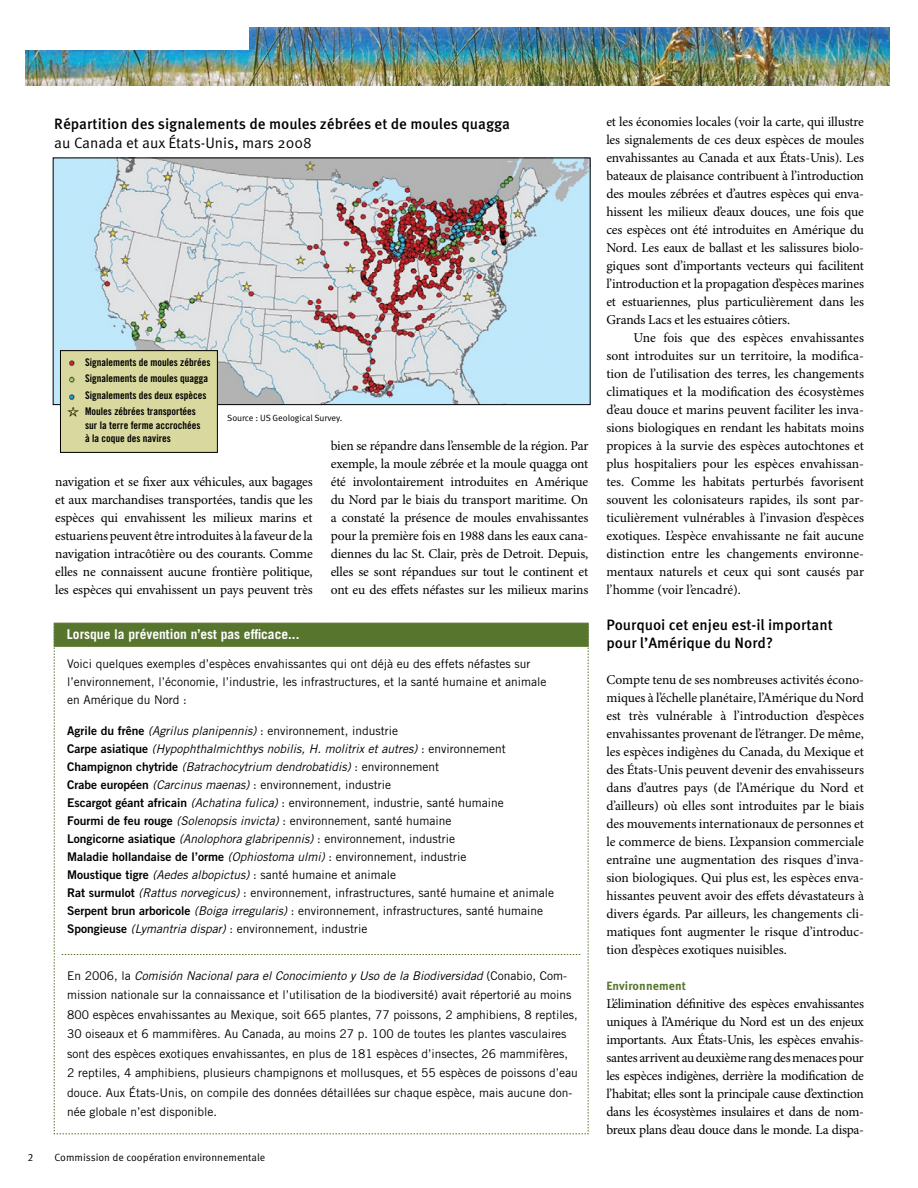
<style>
.page{position:relative;width:918px;height:1188px;background:#fff}
.page>*{position:absolute;margin:0;border:0;box-sizing:border-box;transform-origin:0 0}
.t1{font:500 15px/18px "Meta Pro";color:#000}
.t2{font:15px "Meta Pro";color:#000}
.t3{font:13.5px/18px "Minion Pro";letter-spacing:-.01em;color:#000;text-align:justify}
.t4{font:700 13.5px "Trade Gothic LT Std";color:#fff}
.t5{font:12px/19.5px "Trade Gothic LT Std";color:#000}
.t6{font:italic 12px/18px "Trade Gothic LT Std";color:#000}
.t7{font:12px "Trade Gothic LT Std Bd 2";color:#000}
.t8{font:700 12px "Meta Pro";letter-spacing:.01em;color:#58752d}
.t9{font:10.5px/16.5px "Trade Gothic LT Std Bd Cn 20";color:#000}
.t10{font:10.5px "Meta Pro";color:#000}
.t11{font:9px "Meta Pro";letter-spacing:-.01em;color:#000}
.s1{font-family:"Trade Gothic LT Std Bd 2";font-style:normal}
.s2{font-style:normal}
.s3{font-family:"Trade Gothic LT Std";font-style:italic}
.s4{font-family:"Trade Gothic LT Std"}
.s5{font-family:"Trade Gothic LT Std Bd 2"}
.s6{font-style:italic}
</style>
<div class="page">
<img style="left:26px;top:27px;width:864px;height:59px">
<div style="left:23px;top:26px;width:226px;height:24px;background:#fff"></div>
<div style="left:54px;top:623px;width:534px;height:23px;background:#5e7935"></div>
<svg style="left:54px;top:624px;width:535px;height:511px"></svg>
<img style="left:55px;top:160px;width:534px;height:243px">
<img style="left:62px;top:352px;width:34px;height:13px">
<img style="left:62px;top:365px;width:34px;height:38px">
<div style="left:62px;top:403px;width:111px;height:48px;background:#d8d89f"></div>
<img style="left:66px;top:358px;width:16px;height:9px">
<img style="left:67px;top:375px;width:15px;height:10px">
<img style="left:67px;top:392px;width:15px;height:9px">
<img style="left:68px;top:407px;width:15px;height:10px">
<div style="left:96px;top:400px;width:120px;height:34px;background:#d8d89f"></div>
<div style="left:96px;top:352px;width:120px;height:48px;background:#d8d89f"></div>
<div style="left:60px;top:350px;width:158px;height:103px;border:1px solid #000"></div>
<p class="t1" style="left:54px;top:115px;width:457px">Répartition des signalements de moules zébrées et de moules quagga</p>
<p class="t2" style="left:54px;top:133px;width:259px">au Canada et aux États-Unis, mars 2008</p>
<p class="t9" style="left:85px;top:354px;width:127px">Signalements de moules zébrées<br>Signalements de moules quagga<br>Signalements des deux espèces<br>Moules zébrées transportées</p>
<p class="t9" style="left:85px;top:418px;width:117px;line-height:13.5px">sur la terre ferme accrochées à la coque des navires</p>
<p class="t11" style="left:227px;top:412px;width:117px">Source : US Geological Survey.</p>
<p class="t3" style="left:331px;top:437px;width:259px">bien se répandre dans l’ensemble de la région. Par exemple, la moule zébrée et la moule quagga ont été involontairement introduites en Amérique du Nord par le biais du transport maritime. On a constaté la présence de moules envahissantes pour la première fois en 1988 dans les eaux cana&shy;diennes du lac St. Clair, près de Detroit. Depuis, elles se sont répandues sur tout le continent et ont eu des effets néfastes sur les milieux marins</p>
<p class="t3" style="left:55px;top:473px;width:259px">navigation et se fixer aux véhicules, aux bagages et aux marchandises transportées, tandis que les espèces qui envahissent les milieux marins et estuariens peuvent être introduites à la faveur de la navigation intracôtière ou des courants. Comme elles ne connaissent aucune frontière politique, les espèces qui envahissent un pays peuvent très</p>
<p class="t4" style="left:67px;top:626px;width:234px">Lorsque la prévention n’est pas efficace...</p>
<p class="t5" style="left:67px;top:654px;width:481px;line-height:18px">Voici quelques exemples d’espèces envahissantes qui ont déjà eu des effets néfastes sur l’environnement, l’économie, l’industrie, les infrastructures, et la santé humaine et animale en Amérique du Nord :</p>
<p class="t6" style="left:67px;top:722px;width:440px"><span class="s1">Agrile du frêne</span> (Agrilus planipennis) <span class="s2">: environnement, industrie<br></span><span class="s1">Carpe asiatique</span> (Hypophthalmichthys nobilis, H. molitrix et autres) <span class="s2">: environnement </span><span class="s1">Champignon chytride</span> (Batrachocytrium dendrobatidis) <span class="s2">: environnement<br></span><span class="s1">Crabe européen</span> (Carcinus maenas) <span class="s2">: environnement, industrie<br></span><span class="s1">Escargot géant africain</span> (Achatina fulica) <span class="s2">: environnement, industrie, santé humaine </span><span class="s1">Fourmi de feu rouge</span> (Solenopsis invicta) <span class="s2">: environnement, santé humaine </span><span class="s1">Longicorne asiatique</span> (Anolophora glabripennis) <span class="s2">: environnement, industrie</span></p>
<p class="t7" style="left:67px;top:849px;width:401px">Maladie hollandaise de l’orme <span class="s3">(Ophiostoma ulmi)</span> <span class="s4">: environnement, industrie</span></p>
<p class="t5" style="left:67px;top:866px;width:488px;line-height:18px"><span class="s5">Moustique tigre</span> <span class="s6">(Aedes albopictus)</span> : santé humaine et animale<br><span class="s5">Rat surmulot</span> <span class="s6">(Rattus norvegicus)</span> : environnement, infrastructures, santé humaine et animale <span class="s5">Serpent brun arboricole</span> <span class="s6">(Boiga irregularis)</span> : environnement, infrastructures, santé humaine <span class="s5">Spongieuse</span> <span class="s6">(Lymantria dispar)</span> : environnement, industrie</p>
<p class="t5" style="left:67px;top:965px;width:512px">En 2006, la <span class="s6">Comisión Nacional para el Conocimiento y Uso de la Biodiversidad</span> (Conabio, Com&shy;mission nationale sur la connaissance et l’utilisation de la biodiversité) avait répertorié au moins 800 espèces envahissantes au Mexique, soit 665 plantes, 77 poissons, 2 amphibiens, 8 reptiles, 30 oiseaux et 6 mammifères. Au Canada, au moins 27 p. 100 de toutes les plantes vasculaires sont des espèces exotiques envahissantes, en plus de 181 espèces d’insectes, 26 mammifères, 2 reptiles, 4 amphibiens, plusieurs champignons et mollusques, et 55 espèces de poissons d’eau douce. Aux États-Unis, on compile des données détaillées sur chaque espèce, mais aucune don&shy;née globale n’est disponible.</p>
<p class="t10" style="left:28px;top:1150px;width:7px">2</p>
<p class="t10" style="left:55px;top:1150px;width:212px">Commission de coopération environnementale</p>
<p class="t3" style="left:606px;top:113px;width:259px">et les économies locales (voir la carte, qui illustre les signalements de ces deux espèces de moules envahissantes au Canada et aux États-Unis). Les bateaux de plaisance contribuent à l’introduction des moules zébrées et d’autres espèces qui enva&shy;hissent les milieux d’eaux douces, une fois que ces espèces ont été introduites en Amérique du Nord. Les eaux de ballast et les salissures biolo&shy;giques sont d’importants vecteurs qui facilitent l’introduction et la propagation d’espèces marines et estuariennes, plus particulièrement dans les Grands Lacs et les estuaires côtiers.</p>
<p class="t3" style="left:606px;top:329px;width:259px;text-indent:27px">Une fois que des espèces envahissantes sont introduites sur un territoire, la modifica&shy;tion de l’utilisation des terres, les changements climatiques et la modification des écosystèmes d’eau douce et marins peuvent faciliter les inva&shy;sions biologiques en rendant les habitats moins propices à la survie des espèces autochtones et plus hospitaliers pour les espèces envahissan&shy;tes. Comme les habitats perturbés favorisent souvent les colonisateurs rapides, ils sont par&shy;ticulièrement vulnérables à l’invasion d’espèces exotiques. L’espèce envahissante ne fait aucune distinction entre les changements environne&shy;mentaux naturels et ceux qui sont causés par l’homme (voir l’encadré).</p>
<p class="t1" style="left:606px;top:616px;width:228px">Pourquoi cet enjeu est-il important pour l’Amérique du Nord?</p>
<p class="t3" style="left:606px;top:671px;width:259px">Compte tenu de ses nombreuses activités écono&shy;miques à l’échelle planétaire, l’Amérique du Nord est très vulnérable à l’introduction d’espèces envahissantes provenant de l’étranger. De même, les espèces indigènes du Canada, du Mexique et des États-Unis peuvent devenir des envahisseurs dans d’autres pays (de l’Amérique du Nord et d’ailleurs) où elles sont introduites par le biais des mouvements internationaux de personnes et le commerce de biens. L’expansion commerciale entraîne une augmentation des risques d’inva&shy;sion biologiques. Qui plus est, les espèces enva&shy;hissantes peuvent avoir des effets dévastateurs à divers égards. Par ailleurs, les changements cli&shy;matiques font augmenter le risque d’introduc&shy;tion d’espèces exotiques nuisibles.</p>
<p class="t8" style="left:606px;top:978px;width:81px">Environnement</p>
<p class="t3" style="left:606px;top:995px;width:259px">L’élimination définitive des espèces envahissantes uniques à l’Amérique du Nord est un des enjeux importants. Aux États-Unis, les espèces envahis&shy;santes arrivent au deuxième rang des menaces pour les espèces indigènes, derrière la modification de l’habitat; elles sont la principale cause d’extinction dans les écosystèmes insulaires et dans de nom&shy;breux plans d’eau douce dans le monde. La dispa-</p>
</div>
